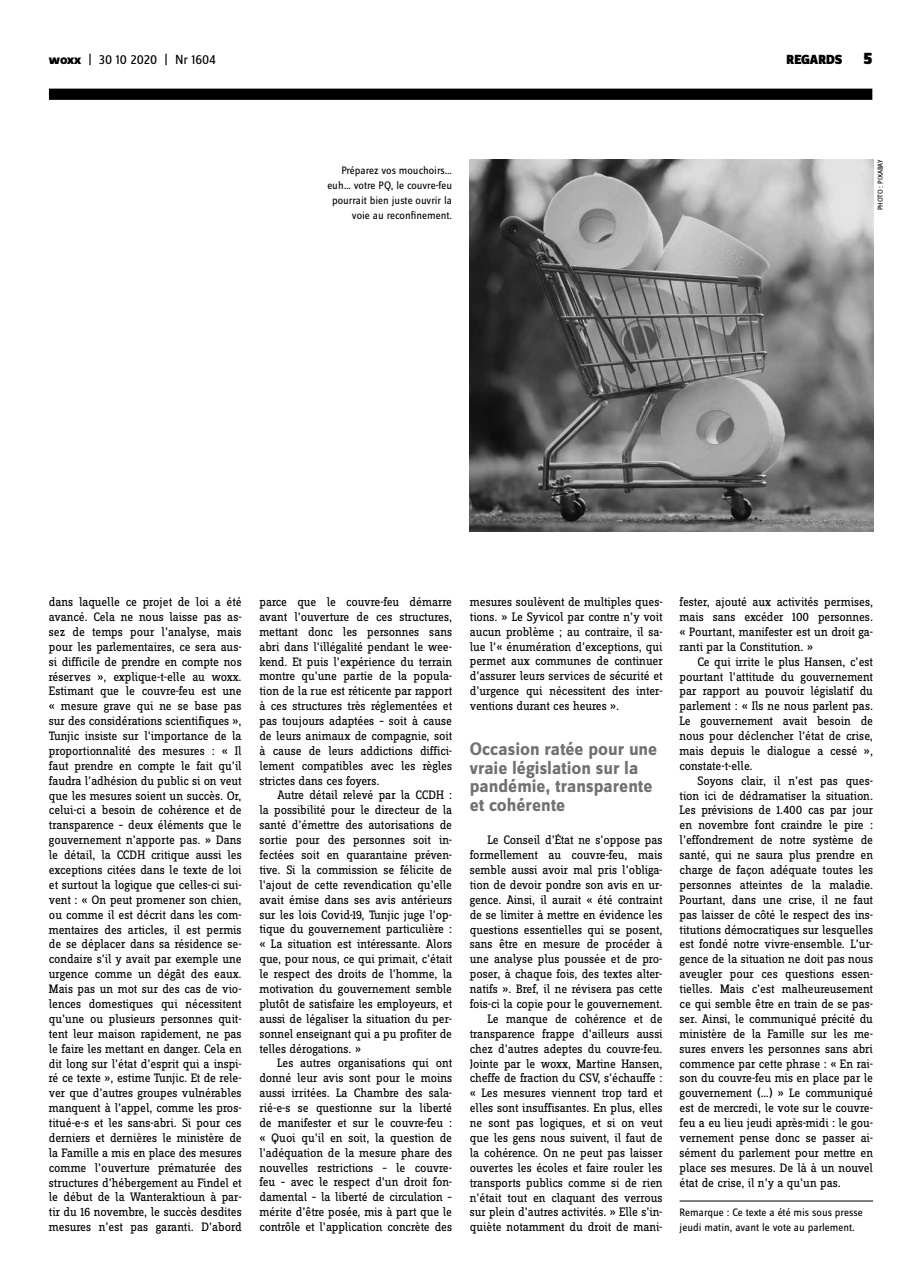
<style>
.page{position:relative;width:922px;height:1276px;background:#fff}
.page>*{position:absolute;margin:0;border:0;box-sizing:border-box;transform-origin:0 0}
.t1{font:700 18.75px/18.8px "Zine Sans Dis";color:#707172}
.t2{font:13.75px "Zine Sans Dis";color:#000}
.t3{font:900 13.75px "Zine Sans Dis";letter-spacing:-.01em;color:#000}
.t4{font:12.75px/14.9px "Zine Slab Dis";letter-spacing:-.01em;color:#000;text-align:justify}
.t5{font:11.25px/14.9px "Zine Sans Dis";color:#000}
.t6{font:7.5px "Zine Sans Dis";letter-spacing:-.02em;color:#000}
.s1{font-weight:800}
.s2{font-size:17.5px}
</style>
<div class="page">
<div style="left:49px;top:89px;width:823px;height:11px;background:#000"></div>
<img style="left:469px;top:159px;width:403px;height:372px">
<hr style="left:679px;top:1200px;width:193px;height:1px;background:#000">
<p class="t2" style="left:49px;top:53px;width:168px"><span class="s1">woxx</span> | 30 10 2020 | Nr 1604</p>
<p class="t3" style="left:786px;top:52px;width:87px">REGARDS <span class="s2">5</span></p>
<p class="t5" style="left:327px;top:163px;width:126px;text-align:right">Préparez vos mouchoirs… euh… votre PQ, le couvre-feu pourrait bien juste ouvrir la voie au reconfinement.</p>
<p class="t6" style="left:876px;top:210px;width:52px;rotate:-90deg">Photo : Pixabay</p>
<p class="t4" style="left:49px;top:595px;width:194px">dans laquelle ce projet de loi a été avancé. Cela ne nous laisse pas as&shy;sez de temps pour l’analyse, mais pour les parlementaires, ce sera aus&shy;si difficile de prendre en compte nos réserves », explique-t-elle au woxx.<br>Estimant que le couvre-feu est une « mesure grave qui ne se base pas sur des considérations scientifiques », Tunjic insiste sur l’importance de la proportionnalité des mesures : « Il faut prendre en compte le fait qu’il faudra l’adhésion du public si on veut que les mesures soient un succès. Or, celui-ci a besoin de cohérence et de transparence – deux éléments que le gouvernement n’apporte pas. » Dans le détail, la CCDH critique aussi les exceptions citées dans le texte de loi et surtout la logique que celles-ci sui&shy;vent : « On peut promener son chien, ou comme il est décrit dans les com&shy;mentaires des articles, il est permis de se déplacer dans sa résidence se&shy;condaire s’il y avait par exemple une urgence comme un dégât des eaux.<br>Mais pas un mot sur des cas de vio&shy;lences domestiques qui nécessitent qu’une ou plusieurs personnes quit&shy;tent leur maison rapidement, ne pas le faire les mettant en danger. Cela en dit long sur l’état d’esprit qui a inspi&shy;ré ce texte », estime Tunjic. Et de rele&shy;ver que d’autres groupes vulnérables manquent à l’appel, comme les pros&shy;titué-e-s et les sans-abri. Si pour ces derniers et dernières le ministère de la Famille a mis en place des mesures comme l’ouverture prématurée des structures d’hébergement au Findel et le début de la Wanteraktioun à par&shy;tir du 16 novembre, le succès desdites mesures n’est pas garanti. D’abord</p>
<p class="t4" style="left:259px;top:595px;width:194px">parce que le couvre-feu démarre avant l’ouverture de ces structures, mettant donc les personnes sans abri dans l’illégalité pendant le wee&shy;kend. Et puis l’expérience du terrain montre qu’une partie de la popula&shy;tion de la rue est réticente par rapport à ces structures très réglementées et pas toujours adaptées – soit à cause de leurs animaux de compagnie, soit à cause de leurs addictions diffici&shy;lement compatibles avec les règles strictes dans ces foyers.</p>
<p class="t4" style="left:259px;top:788px;width:194px;text-indent:18px">Autre détail relevé par la CCDH : la possibilité pour le directeur de la santé d’émettre des autorisations de sortie pour des personnes soit in&shy;fectées soit en quarantaine préven&shy;tive. Si la commission se félicite de l’ajout de cette revendication qu’elle avait émise dans ses avis antérieurs sur les lois Covid-19, Tunjic juge l’op&shy;tique du gouvernement particulière : « La situation est intéressante. Alors que, pour nous, ce qui primait, c’était le respect des droits de l’homme, la motivation du gouvernement semble plutôt de satisfaire les employeurs, et aussi de légaliser la situation du per&shy;sonnel enseignant qui a pu profiter de telles dérogations. »</p>
<p class="t4" style="left:259px;top:1056px;width:194px;text-indent:18px">Les autres organisations qui ont donné leur avis sont pour le moins aussi irritées. La Chambre des sala&shy;rié-e-s se questionne sur la liberté de manifester et sur le couvre-feu : « Quoi qu’il en soit, la question de l’adéquation de la mesure phare des nouvelles restrictions – le couvre&shy;feu – avec le respect d’un droit fon&shy;damental – la liberté de circulation – mérite d’être posée, mis à part que le contrôle et l’application concrète des</p>
<p class="t4" style="left:470px;top:595px;width:194px">mesures soulèvent de multiples ques&shy;tions. » Le Syvicol par contre n’y voit aucun problème ; au contraire, il sa&shy;lue l’« énumération d’exceptions, qui permet aux communes de continuer d’assurer leurs services de sécurité et d’urgence qui nécessitent des inter&shy;ventions durant ces heures ».</p>
<h1 class="t1" style="left:469px;top:740px;width:189px">Occasion ratée pour une vraie législation sur la pandémie, transparente et cohérente</h1>
<p class="t4" style="left:469px;top:833px;width:194px;text-align:right">Le Conseil d’État ne s’oppose pas formellement au couvre-feu, mais semble aussi avoir mal pris l’obliga&shy;tion de devoir pondre son avis en ur&shy;gence. Ainsi, il aurait « été contraint de se limiter à mettre en évidence les questions essentielles qui se posent, sans être en mesure de procéder à une analyse plus poussée et de pro&shy;poser, à chaque fois, des textes alter&shy;natifs ». Bref, il ne révisera pas cette fois-ci la copie pour le gouvernement.<br>Le manque de cohérence et de transparence frappe d’ailleurs aussi chez d’autres adeptes du couvre-feu.<br>Jointe par le woxx, Martine Hansen, cheffe de fraction du CSV, s’échauffe : « Les mesures viennent trop tard et elles sont insuffisantes. En plus, elles ne sont pas logiques, et si on veut que les gens nous suivent, il faut de la cohérence. On ne peut pas laisser ouvertes les écoles et faire rouler les transports publics comme si de rien n’était tout en claquant des verrous sur plein d’autres activités. » Elle s’in&shy;quiète notamment du droit de mani-</p>
<p class="t4" style="left:679px;top:595px;width:195px">fester, ajouté aux activités permises, mais sans excéder 100 personnes. « Pourtant, manifester est un droit ga&shy;ranti par la Constitution. »</p>
<p class="t4" style="left:679px;top:654px;width:195px;text-indent:18px">Ce qui irrite le plus Hansen, c’est pourtant l’attitude du gouvernement par rapport au pouvoir législatif du parlement : « Ils ne nous parlent pas.<br>Le gouvernement avait besoin de nous pour déclencher l’état de crise, mais depuis le dialogue a cessé », constate-t-elle.</p>
<p class="t4" style="left:679px;top:773px;width:195px;text-indent:18px">Soyons clair, il n’est pas ques&shy;tion ici de dédramatiser la situation.<br>Les prévisions de 1.400 cas par jour en novembre font craindre le pire : l’effondrement de notre système de santé, qui ne saura plus prendre en charge de façon adéquate toutes les personnes atteintes de la maladie.<br>Pourtant, dans une crise, il ne faut pas laisser de côté le respect des ins&shy;titutions démocratiques sur lesquelles est fondé notre vivre-ensemble. L’ur&shy;gence de la situation ne doit pas nous aveugler pour ces questions essen&shy;tielles. Mais c’est malheureusement ce qui semble être en train de se pas&shy;ser. Ainsi, le communiqué précité du ministère de la Famille sur les me&shy;sures envers les personnes sans abri commence par cette phrase : « En rai&shy;son du couvre-feu mis en place par le gouvernement (…) » Le communiqué est de mercredi, le vote sur le couvre&shy;feu a eu lieu jeudi après-midi : le gou&shy;vernement pense donc se passer ai&shy;sément du parlement pour mettre en place ses mesures. De là à un nouvel état de crise, il n’y a qu’un pas.</p>
<p class="t5" style="left:679px;top:1205px;width:184px">Remarque : Ce texte a été mis sous presse jeudi matin, avant le vote au parlement.</p>
</div>
